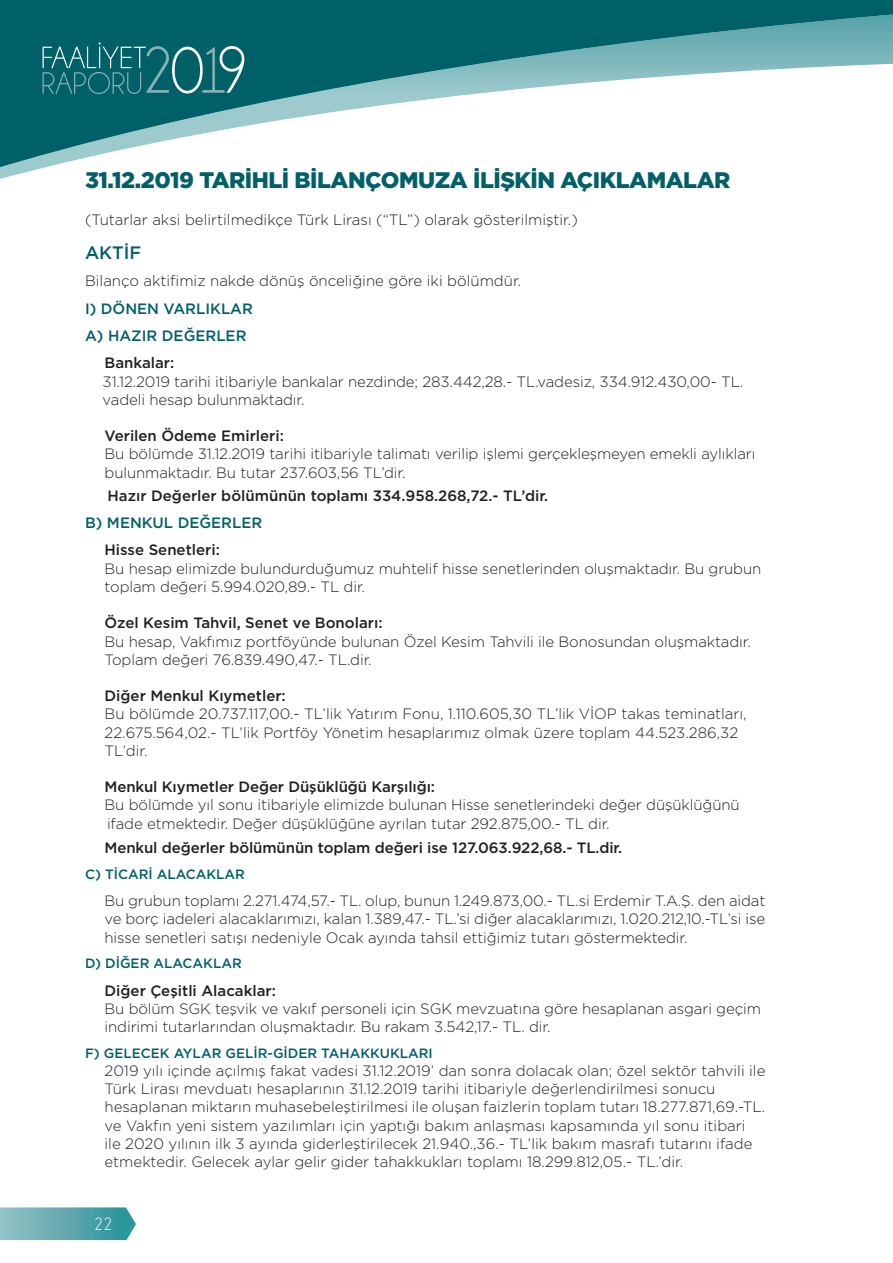
<style>
.page{position:relative;width:893px;height:1263px;background:#fff}
.page>*{position:absolute;margin:0;border:0;box-sizing:border-box;transform-origin:0 0}
.t1{font:900 22.5px "Gotham";letter-spacing:-.02em;color:#006067}
.t2{font:500 18px "Gotham";color:#006067}
.t3{font:18px "Champagne&Limousines";color:#fff}
.t4{font:300 15px/18.1px "Gotham";letter-spacing:-.005em;color:#231f20}
.t5{font:500 15px "Gotham";color:#231f20}
.t6{font:500 15px/27.5px "Gotham";color:#006067}
.t7{font:500 13.5px "Gotham";color:#006067}
</style>
<div class="page">
<svg style="left:0;top:0;width:891px;height:172px"></svg>
<svg style="left:891px;top:0;width:2px;height:64px"></svg>
<svg style="left:43px;top:43px;width:201px;height:51px"></svg>
<svg style="left:0;top:1207px;width:136px;height:33px"></svg>
<h1 class="t1" style="left:85px;top:165px;width:647px">31.12.2019 TARİHLİ BİLANÇOMUZA İLİŞKİN AÇIKLAMALAR</h1>
<p class="t4" style="left:85px;top:210px;width:494px">(Tutarlar aksi belirtilmedikçe Türk Lirası (“TL”) olarak gösterilmiştir.)</p>
<p class="t2" style="left:85px;top:240px;width:58px">AKTİF</p>
<p class="t4" style="left:85px;top:271px;width:438px">Bilanço aktifimiz nakde dönüş önceliğine göre iki bölümdür.</p>
<p class="t6" style="left:85px;top:294px;width:169px">I) DÖNEN VARLIKLAR<br>A) HAZIR DEĞERLER</p>
<p class="t5" style="left:105px;top:353px;width:71px">Bankalar:</p>
<p class="t4" style="left:103px;top:372px;width:642px">31.12.2019 tarihi itibariyle bankalar nezdinde; 283.442,28.- TL.vadesiz, 334.912.430,00- TL. vadeli hesap bulunmaktadır.</p>
<p class="t5" style="left:105px;top:426px;width:181px">Verilen Ödeme Emirleri:</p>
<p class="t4" style="left:105px;top:445px;width:652px">Bu bölümde 31.12.2019 tarihi itibariyle talimatı verilip işlemi gerçekleşmeyen emekli aylıkları bulunmaktadır. Bu tutar 237.603,56 TL’dir.</p>
<p class="t5" style="left:108px;top:485px;width:442px">Hazır Değerler bölümünün toplamı 334.958.268,72.- TL’dir.</p>
<p class="t6" style="left:85px;top:509px;width:179px">B) MENKUL DEĞERLER</p>
<p class="t5" style="left:105px;top:540px;width:117px">Hisse Senetleri:</p>
<p class="t4" style="left:105px;top:559px;width:658px">Bu hesap elimizde bulundurduğumuz muhtelif hisse senetlerinden oluşmaktadır. Bu grubun toplam değeri 5.994.020,89.- TL dir.</p>
<p class="t5" style="left:105px;top:613px;width:280px">Özel Kesim Tahvil, Senet ve Bonoları:</p>
<p class="t4" style="left:105px;top:632px;width:648px">Bu hesap, Vakfımız portföyünde bulunan Özel Kesim Tahvili ile Bonosundan oluşmaktadır.<br>Toplam değeri 76.839.490,47.- TL.dir.</p>
<p class="t5" style="left:105px;top:686px;width:183px">Diğer Menkul Kıymetler:</p>
<p class="t4" style="left:105px;top:705px;width:644px">Bu bölümde 20.737.117,00.- TL’lik Yatırım Fonu, 1.110.605,30 TL’lik VİOP takas teminatları,<br>22.675.564,02.- TL’lik Portföy Yönetim hesaplarımız olmak üzere toplam 44.523.286,32<br>TL’dir.</p>
<p class="t5" style="left:105px;top:777px;width:332px">Menkul Kıymetler Değer Düşüklüğü Karşılığı:</p>
<p class="t4" style="left:105px;top:796px;width:637px">Bu bölümde yıl sonu itibariyle elimizde bulunan Hisse senetlerindeki değer düşüklüğünü ifade etmektedir. Değer düşüklüğüne ayrılan tutar 292.875,00.- TL dir.</p>
<p class="t5" style="left:105px;top:838px;width:519px">Menkul değerler bölümünün toplam değeri ise 127.063.922,68.- TL.dir.</p>
<p class="t7" style="left:85px;top:865px;width:162px">C) TİCARİ ALACAKLAR</p>
<p class="t4" style="left:105px;top:891px;width:662px;text-align:justify">Bu grubun toplamı 2.271.474,57.- TL. olup, bunun 1.249.873,00.- TL.si Erdemir T.A.Ş. den aidat ve borç iadeleri alacaklarımızı, kalan 1.389,47.- TL.’si diğer alacaklarımızı, 1.020.212,10.-TL’si ise hisse senetleri satışı nedeniyle Ocak ayında tahsil ettiğimiz tutarı göstermektedir.</p>
<p class="t7" style="left:85px;top:955px;width:158px">D) DİĞER ALACAKLAR</p>
<p class="t5" style="left:105px;top:980px;width:173px">Diğer Çeşitli Alacaklar:</p>
<p class="t4" style="left:105px;top:999px;width:658px">Bu bölüm SGK teşvik ve vakıf personeli için SGK mevzuatına göre hesaplanan asgari geçim indirimi tutarlarından oluşmaktadır. Bu rakam 3.542,17.- TL. dir.</p>
<p class="t7" style="left:85px;top:1044px;width:349px">F) GELECEK AYLAR GELİR-GİDER TAHAKKUKLARI</p>
<p class="t4" style="left:105px;top:1061px;width:662px">2019 yılı içinde açılmış fakat vadesi 31.12.2019’ dan sonra dolacak olan; özel sektör tahvili ile Türk Lirası mevduatı hesaplarının 31.12.2019 tarihi itibariyle değerlendirilmesi sonucu hesaplanan miktarın muhasebeleştirilmesi ile oluşan faizlerin toplam tutarı 18.277.871,69.-TL. ve Vakfın yeni sistem yazılımları için yaptığı bakım anlaşması kapsamında yıl sonu itibari ile 2020 yılının ilk 3 ayında giderleştirilecek 21.940.,36.- TL’lik bakım masrafı tutarını ifade etmektedir. Gelecek aylar gelir gider tahakkukları toplamı 18.299.812,05.- TL.’dir.</p>
<p class="t3" style="left:94px;top:1215px;width:20px">22</p>
</div>
